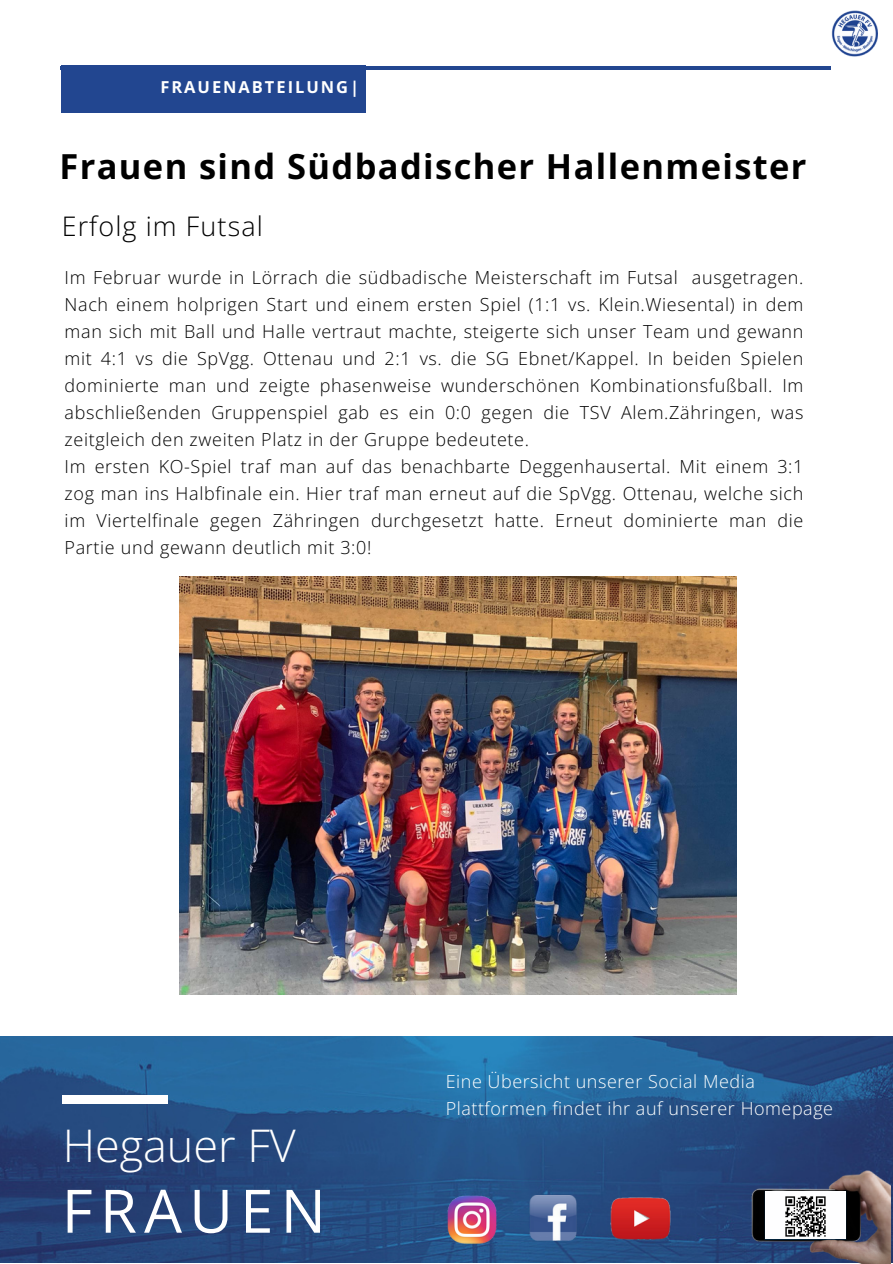
<style>
.page{position:relative;width:893px;height:1264px;background:#fff}
.page>*{position:absolute;margin:0;border:0;box-sizing:border-box;transform-origin:0 0}
.t1{font:60px "Open Sans";letter-spacing:.12em;color:#fff}
.t2{font:300 45px "Open Sans";color:#fff}
.t3{font:700 34.5px "Open Sans";letter-spacing:.04em;color:#000}
.t4{font:300 27px "Open Sans";letter-spacing:.04em;color:#000}
.t5{font:300 18px/27px "Open Sans";letter-spacing:.035em;color:#000;text-align:justify}
.t6{font:300 18px/27px "Open Sans";letter-spacing:.03em;color:#fff}
.t7{font:700 16.5px "Open Sans";letter-spacing:.12em;color:#fff}
</style>
<div class="page">
<hr style="left:60px;top:66px;width:770px;height:4px;background:#224690">
<div style="left:61px;top:66px;width:305px;height:47px;background:#224690"></div>
<img style="left:831px;top:11px;width:46px;height:46px">
<img style="left:0;top:1036px;width:892px;height:226px">
<div style="left:62px;top:1094px;width:105px;height:9px;background:#fff"></div>
<img style="left:720px;top:1162px;width:170px;height:100px">
<div style="left:765px;top:1191px;width:80px;height:48px;background:#fefeff"></div>
<img style="left:785px;top:1196px;width:41px;height:40px">
<img style="left:446px;top:1195px;width:51px;height:49px">
<img style="left:529px;top:1195px;width:50px;height:45px">
<img style="left:610px;top:1195px;width:62px;height:45px">
<img style="left:179px;top:576px;width:557px;height:418px">
<p class="t7" style="left:160px;top:76px;width:200px">FRAUENABTEILUNG|</p>
<p class="t3" style="left:59px;top:142px;width:748px">Frauen sind Südbadischer Hallenmeister</p>
<p class="t4" style="left:62px;top:207px;width:202px">Erfolg im Futsal</p>
<p class="t5" style="left:65px;top:264px;width:740px">Im Februar wurde in Lörrach die südbadische Meisterschaft im Futsal ausgetragen.<br>Nach einem holprigen Start und einem ersten Spiel (1:1 vs. Klein.Wiesental) in dem man sich mit Ball und Halle vertraut machte, steigerte sich unser Team und gewann mit 4:1 vs die SpVgg. Ottenau und 2:1 vs. die SG Ebnet/Kappel. In beiden Spielen dominierte man und zeigte phasenweise wunderschönen Kombinationsfußball. Im abschließenden Gruppenspiel gab es ein 0:0 gegen die TSV Alem.Zähringen, was zeitgleich den zweiten Platz in der Gruppe bedeutete.</p>
<h2 class="t5" style="left:65px;top:453px;width:740px">Im ersten KO-Spiel traf man auf das benachbarte Deggenhausertal. Mit einem 3:1 zog man ins Halbfinale ein. Hier traf man erneut auf die SpVgg. Ottenau, welche sich im Viertelfinale gegen Zähringen durchgesetzt hatte. Erneut dominierte man die Partie und gewann deutlich mit 3:0!</h2>
<p class="t2" style="left:63px;top:1114px;width:235px">Hegauer FV</p>
<p class="t1" style="left:62px;top:1168px;width:265px">FRAUEN</p>
<p class="t6" style="left:446px;top:1067px;width:389px">Eine Übersicht unserer Social Media<br>Plattformen findet ihr auf unserer Homepage</p>
</div>
